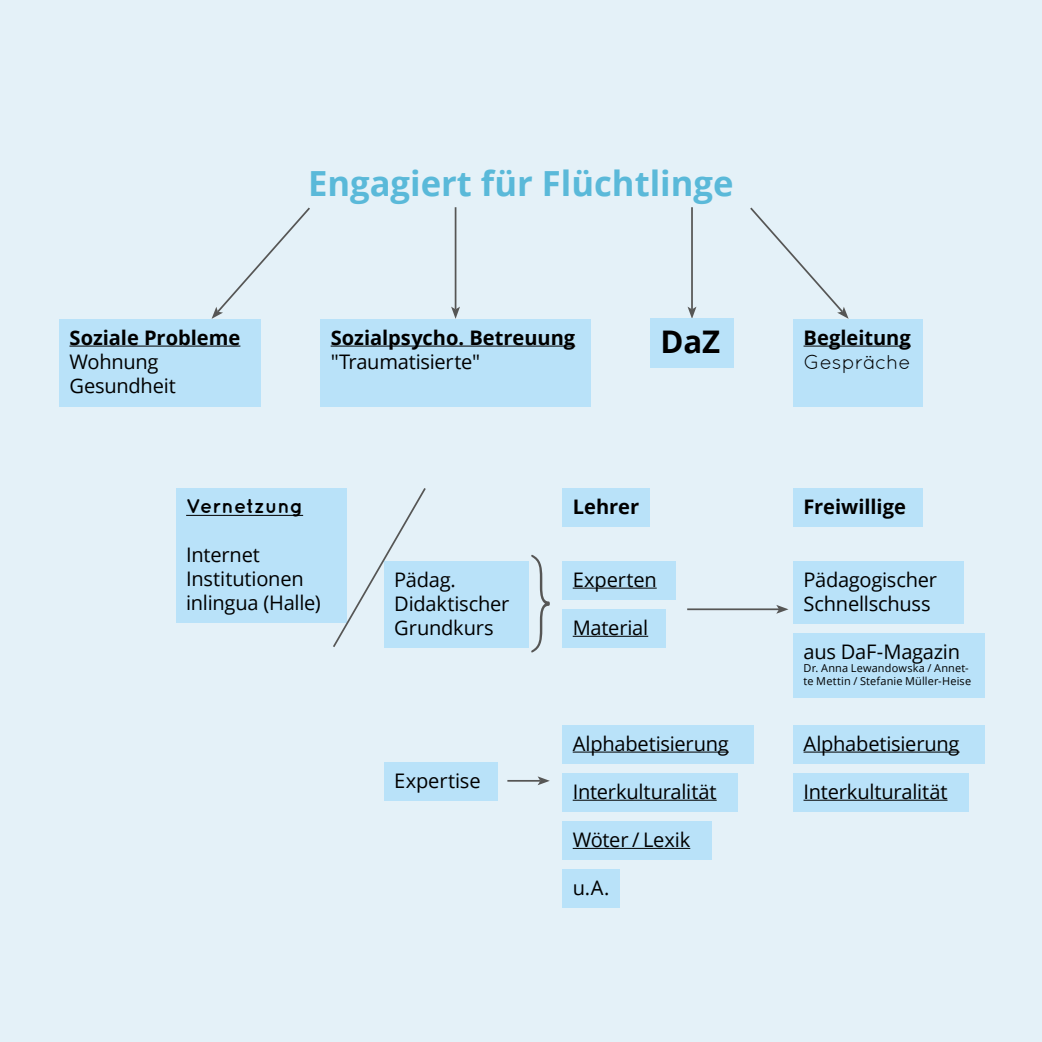
<style>
.page{position:relative;width:1042px;height:1042px;background:#e4f1f8}
.page>*{position:absolute;margin:0;border:0;box-sizing:border-box;transform-origin:0 0}
.t1{font:700 34.65px "Open Sans";color:#5ab9d9}
.t2{font:700 31.15px "Open Sans";color:#000}
.t3{font:20.12px/24.2px "Open Sans";letter-spacing:-.01em;color:#000}
.t4{font:700 20.12px "Open Sans";color:#000}
.t5{font:700 20.12px "Quicksand";letter-spacing:.005em;color:#000}
.t6{font:20.12px "Quicksand";letter-spacing:-.005em;color:#000}
.t7{font:11.03px/13.1px "Open Sans";letter-spacing:.015em;color:#000}
</style>
<div class="page">
<hr style="left:507px;top:780px;width:33px;height:1px;background:#565655">
<svg style="left:537px;top:776px;width:13px;height:9px"></svg>
<hr style="left:687px;top:608px;width:92px;height:2px;background:#565655">
<svg style="left:776px;top:605px;width:12px;height:9px"></svg>
<svg style="left:212px;top:207px;width:98px;height:112px"></svg>
<svg style="left:750px;top:207px;width:98px;height:112px"></svg>
<hr style="left:455px;top:207px;width:1px;height:102px;background:#565655">
<svg style="left:451px;top:307px;width:9px;height:12px"></svg>
<hr style="left:691px;top:207px;width:2px;height:102px;background:#565655">
<svg style="left:687px;top:307px;width:9px;height:12px"></svg>
<div style="left:59px;top:319px;width:202px;height:88px;background:#b9e2f9"></div>
<hr style="left:69px;top:346px;width:171px;height:1px;background:#000">
<div style="left:176px;top:488px;width:170px;height:134px;background:#b9e2f9"></div>
<hr style="left:186px;top:515px;width:117px;height:1px;background:#000">
<div style="left:384px;top:561px;width:145px;height:87px;background:#b9e2f9"></div>
<div style="left:793px;top:488px;width:129px;height:38px;background:#b9e2f9"></div>
<div style="left:562px;top:488px;width:88px;height:38px;background:#b9e2f9"></div>
<div style="left:650px;top:319px;width:84px;height:49px;background:#b9e2f9"></div>
<div style="left:384px;top:762px;width:114px;height:39px;background:#b9e2f9"></div>
<div style="left:793px;top:561px;width:171px;height:63px;background:#b9e2f9"></div>
<div style="left:793px;top:633px;width:191px;height:65px;background:#b9e2f9"></div>
<div style="left:562px;top:561px;width:114px;height:38px;background:#b9e2f9"></div>
<hr style="left:573px;top:587px;width:84px;height:1px;background:#000">
<div style="left:562px;top:609px;width:104px;height:39px;background:#b9e2f9"></div>
<hr style="left:573px;top:636px;width:75px;height:1px;background:#000">
<div style="left:562px;top:869px;width:58px;height:39px;background:#b9e2f9"></div>
<div style="left:562px;top:725px;width:192px;height:38px;background:#b9e2f9"></div>
<hr style="left:573px;top:751px;width:156px;height:1px;background:#000">
<div style="left:793px;top:725px;width:191px;height:38px;background:#b9e2f9"></div>
<hr style="left:803px;top:751px;width:156px;height:1px;background:#000">
<div style="left:562px;top:773px;width:176px;height:38px;background:#b9e2f9"></div>
<hr style="left:573px;top:800px;width:144px;height:1px;background:#000">
<div style="left:793px;top:773px;width:176px;height:38px;background:#b9e2f9"></div>
<hr style="left:803px;top:800px;width:144px;height:1px;background:#000">
<div style="left:562px;top:821px;width:150px;height:39px;background:#b9e2f9"></div>
<hr style="left:573px;top:848px;width:117px;height:1px;background:#000">
<div style="left:320px;top:319px;width:271px;height:88px;background:#b9e2f9"></div>
<hr style="left:331px;top:346px;width:244px;height:1px;background:#000">
<div style="left:793px;top:319px;width:129px;height:88px;background:#b9e2f9"></div>
<hr style="left:803px;top:346px;width:108px;height:1px;background:#000">
<svg style="left:331px;top:488px;width:95px;height:159px"></svg>
<svg style="left:531px;top:554px;width:19px;height:99px"></svg>
<p class="t4" style="left:69px;top:323px;width:172px">Soziale Probleme</p>
<p class="t3" style="left:69px;top:349px;width:108px">Wohnung<br>Gesundheit</p>
<h1 class="t1" style="left:308px;top:159px;width:427px">Engagiert für Flüchtlinge</h1>
<p class="t4" style="left:331px;top:323px;width:246px">Sozialpsycho. Betreuung</p>
<p class="t3" style="left:331px;top:349px;width:151px">"Traumatisierte"</p>
<h2 class="t2" style="left:660px;top:320px;width:61px">DaZ</h2>
<p class="t4" style="left:803px;top:323px;width:109px">Begleitung</p>
<p class="t6" style="left:803px;top:350px;width:109px">Gespräche</p>
<p class="t5" style="left:186px;top:494px;width:118px">Vernetzung</p>
<p class="t3" style="left:186px;top:542px;width:136px">Internet<br>Institutionen inlingua (Halle)</p>
<p class="t3" style="left:394px;top:567px;width:117px">Pädag.<br>Didaktischer<br>Grundkurs</p>
<p class="t3" style="left:394px;top:768px;width:88px">Expertise</p>
<p class="t4" style="left:573px;top:492px;width:68px">Lehrer</p>
<p class="t4" style="left:803px;top:492px;width:104px">Freiwillige</p>
<p class="t3" style="left:573px;top:567px;width:85px">Experten</p>
<p class="t3" style="left:573px;top:615px;width:77px">Material</p>
<p class="t3" style="left:803px;top:567px;width:135px">Pädagogischer<br>Schnellschuss</p>
<p class="t3" style="left:803px;top:639px;width:158px">aus DaF-Magazin</p>
<p class="t7" style="left:803px;top:661px;width:169px">Dr. Anna Lewandowska / Annet&shy;te Mettin / Stefanie Müller-Heise</p>
<p class="t3" style="left:573px;top:730px;width:158px">Alphabetisierung</p>
<p class="t3" style="left:803px;top:730px;width:158px">Alphabetisierung</p>
<p class="t3" style="left:573px;top:779px;width:145px">Interkulturalität</p>
<p class="t3" style="left:803px;top:779px;width:145px">Interkulturalität</p>
<p class="t3" style="left:573px;top:827px;width:119px">Wöter / Lexik</p>
<p class="t3" style="left:573px;top:875px;width:38px">u.A.</p>
</div>
